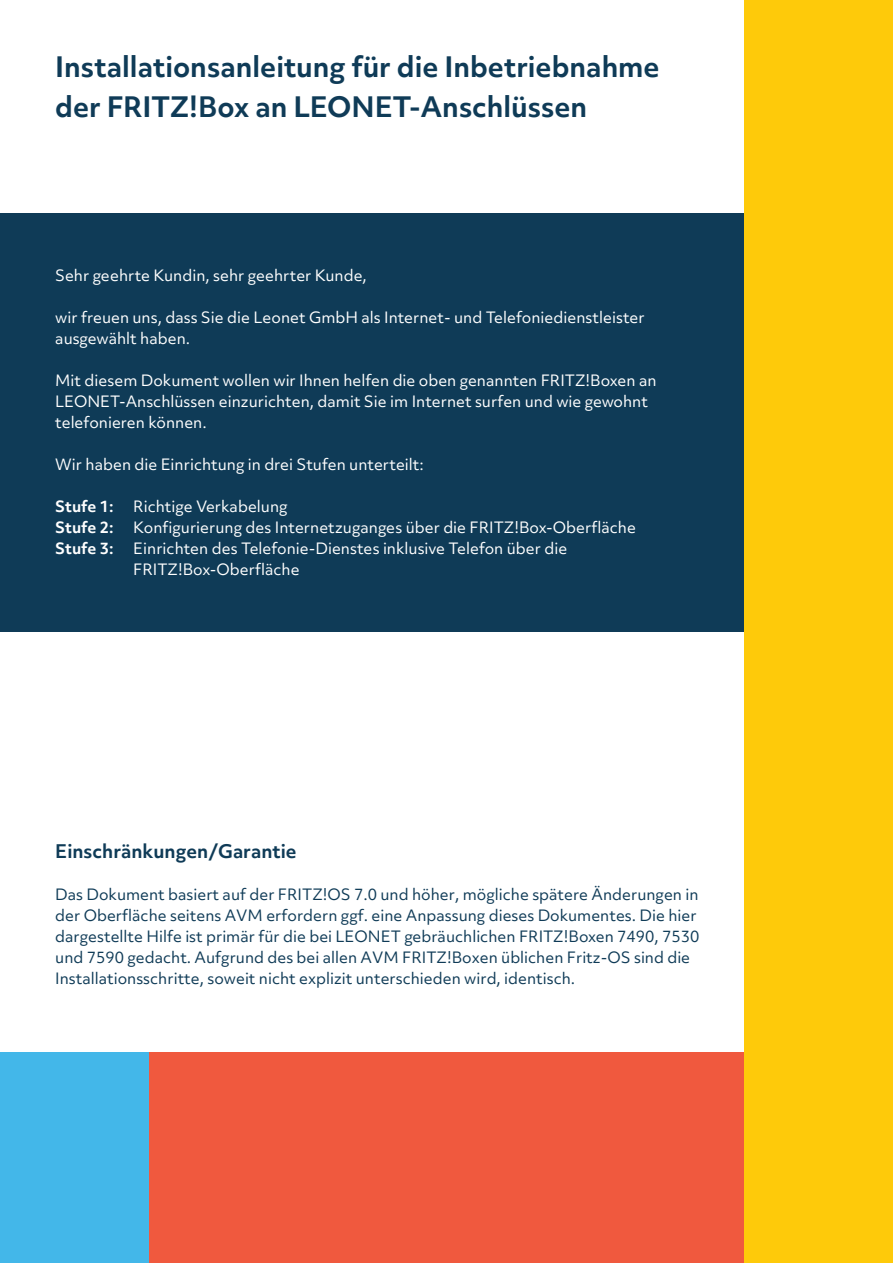
<style>
.page{position:relative;width:893px;height:1263px;background:#fff}
.page>*{position:absolute;margin:0;border:0;box-sizing:border-box;transform-origin:0 0}
.t1{font:700 27px/39.6px "Objektiv Mk 3";color:#0f3b57}
.t2{font:700 18px "Objektiv Mk 3";color:#0f3b57}
.t3{font:15px/21px "Objektiv Mk 3";color:#fff}
.t4{font:15px/21px "Objektiv Mk 3";color:#0f3b57}
.t5{font:700 15px "Objektiv Mk 3";letter-spacing:-.005em;color:#fff}
</style>
<div class="page">
<div style="left:0;top:213px;width:744px;height:418px;background:#0f3b57"></div>
<div style="left:149px;top:1052px;width:595px;height:211px;background:#f0593e"></div>
<div style="left:0;top:1052px;width:149px;height:211px;background:#43b7e9"></div>
<div style="left:744px;top:0;width:149px;height:1263px;background:#feca0a"></div>
<h1 class="t1" style="left:55px;top:47px;width:606px">Installationsanleitung für die Inbetriebnahme der FRITZ!Box an LEONET-Anschlüssen</h1>
<p class="t3" style="left:55px;top:265px;width:313px">Sehr geehrte Kundin, sehr geehrter Kunde,</p>
<p class="t3" style="left:55px;top:307px;width:591px">wir freuen uns, dass Sie die Leonet GmbH als Internet- und Telefoniedienstleister ausgewählt haben.</p>
<p class="t3" style="left:55px;top:370px;width:603px">Mit diesem Dokument wollen wir Ihnen helfen die oben genannten FRITZ!Boxen an<br>LEONET-Anschlüssen einzurichten, damit Sie im Internet surfen und wie gewohnt telefonieren können.</p>
<p class="t3" style="left:55px;top:454px;width:370px">Wir haben die Einrichtung in drei Stufen unterteilt:</p>
<p class="t5" style="left:55px;top:496px;width:60px">Stufe 1:</p>
<p class="t3" style="left:133px;top:496px;width:156px">Richtige Verkabelung</p>
<p class="t5" style="left:55px;top:517px;width:60px">Stufe 2:</p>
<p class="t3" style="left:133px;top:517px;width:504px">Konfigurierung des Internetzuganges über die FRITZ!Box-Oberfläche</p>
<p class="t5" style="left:55px;top:538px;width:60px">Stufe 3:</p>
<p class="t3" style="left:133px;top:538px;width:435px">Einrichten des Telefonie-Dienstes inklusive Telefon über die<br>FRITZ!Box-Oberfläche</p>
<p class="t2" style="left:55px;top:838px;width:243px">Einschränkungen/Garantie</p>
<p class="t4" style="left:55px;top:883px;width:646px">Das Dokument basiert auf der FRITZ!OS 7.0 und höher, mögliche spätere Änderungen in der Oberfläche seitens AVM erfordern ggf. eine Anpassung dieses Dokumentes. Die hier dargestellte Hilfe ist primär für die bei LEONET gebräuchlichen FRITZ!Boxen 7490, 7530 und 7590 gedacht. Aufgrund des bei allen AVM FRITZ!Boxen üblichen Fritz-OS sind die Installationsschritte, soweit nicht explizit unterschieden wird, identisch.</p>
</div>
